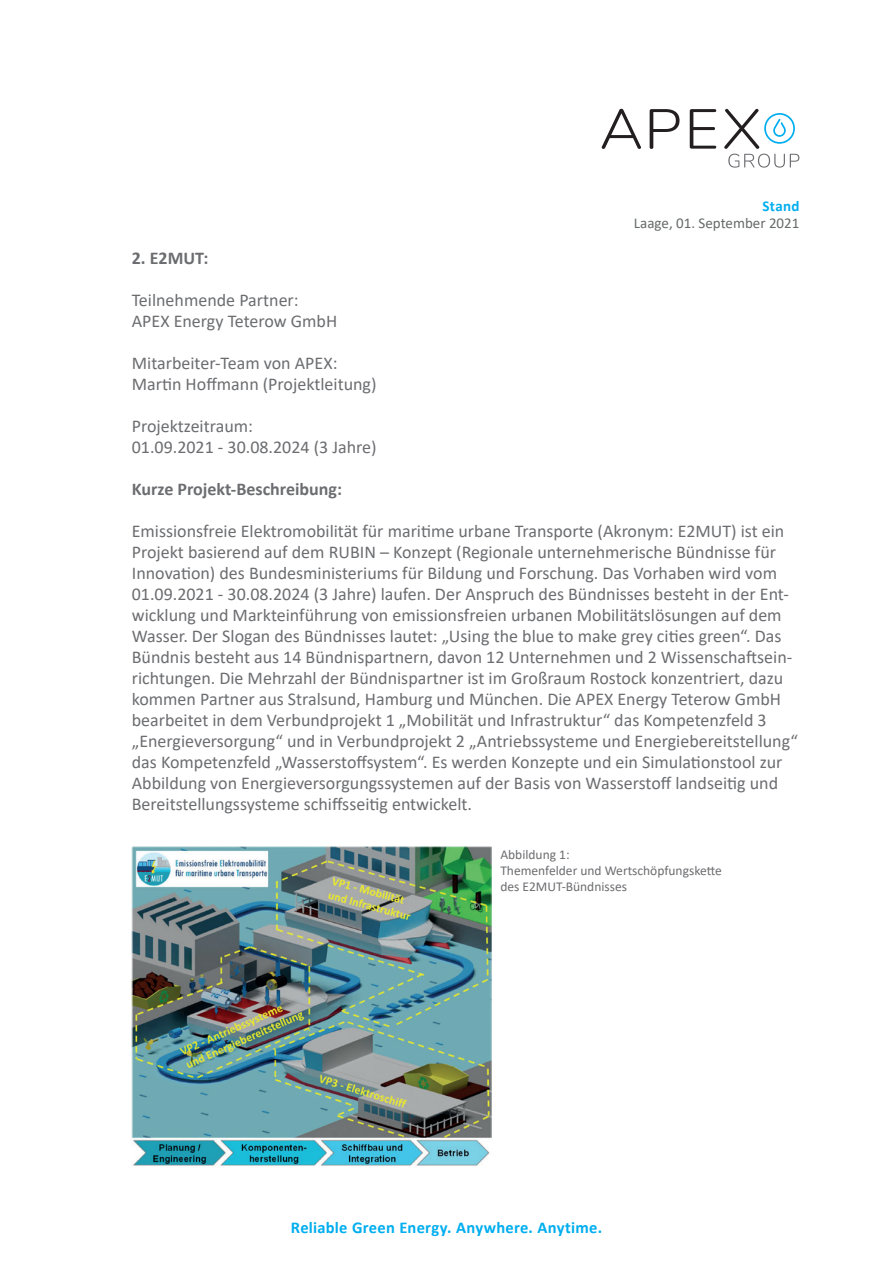
<style>
.page{position:relative;width:893px;height:1263px;background:#fff}
.page>*{position:absolute;margin:0;border:0;box-sizing:border-box;transform-origin:0 0}
.t1{font:18px/21px "Calibri";color:#6c6d70}
.t2{font:700 18px "Calibri";color:#6c6d70}
.t3{font:700 16.5px "Calibri";letter-spacing:.015em;color:#00aeef}
.t4{font:15px "Calibri";color:#666a6a}
.t5{font:700 15px "Calibri";letter-spacing:.02em;color:#00aeef}
.t6{font:13.5px/16.2px "Calibri";color:#6c6d70}
</style>
<div class="page">
<svg style="left:602px;top:109px;width:197px;height:59px"></svg>
<img style="left:132px;top:846px;width:359px;height:320px">
<p class="t5" style="left:763px;top:196px;width:38px">Stand</p>
<p class="t4" style="left:634px;top:213px;width:167px">Laage, 01. September 2021</p>
<p class="t2" style="left:132px;top:245px;width:78px">2. E2MUT:</p>
<p class="t1" style="left:132px;top:289px;width:207px">Teilnehmende Partner:<br>APEX Energy Teterow GmbH</p>
<p class="t1" style="left:132px;top:352px;width:246px">Mitarbeiter-Team von APEX:<br>Martin Hoffmann (Projektleitung)</p>
<p class="t1" style="left:132px;top:415px;width:246px">Projektzeitraum:<br>01.09.2021 - 30.08.2024 (3 Jahre)</p>
<p class="t2" style="left:132px;top:476px;width:212px">Kurze Projekt-Beschreibung:</p>
<p class="t1" style="left:132px;top:520px;width:668px">Emissionsfreie Elektromobilität für maritime urbane Transporte (Akronym: E2MUT) ist ein Projekt basierend auf dem RUBIN – Konzept (Regionale unternehmerische Bündnisse für Innovation) des Bundesministeriums für Bildung und Forschung. Das Vorhaben wird vom 01.09.2021 - 30.08.2024 (3 Jahre) laufen. Der Anspruch des Bündnisses besteht in der Ent&shy;wicklung und Markteinführung von emissionsfreien urbanen Mobilitätslösungen auf dem Wasser. Der Slogan des Bündnisses lautet: „Using the blue to make grey cities green“. Das Bündnis besteht aus 14 Bündnispartnern, davon 12 Unternehmen und 2 Wissenschaftsein&shy;richtungen. Die Mehrzahl der Bündnispartner ist im Großraum Rostock konzentriert, dazu kommen Partner aus Stralsund, Hamburg und München. Die APEX Energy Teterow GmbH bearbeitet in dem Verbundprojekt 1 „Mobilität und Infrastruktur“ das Kompetenzfeld 3 „Energieversorgung“ und in Verbundprojekt 2 „Antriebssysteme und Energiebereitstellung“ das Kompetenzfeld „Wasserstoffsystem“. Es werden Konzepte und ein Simulationstool zur Abbildung von Energieversorgungssystemen auf der Basis von Wasserstoff landseitig und Bereitstellungssysteme schiffsseitig entwickelt.</p>
<p class="t6" style="left:500px;top:845px;width:223px">Abbildung 1:<br>Themenfelder und Wertschöpfungskette des E2MUT-Bündnisses</p>
<p class="t3" style="left:291px;top:1216px;width:313px">Reliable Green Energy. Anywhere. Anytime.</p>
</div>
